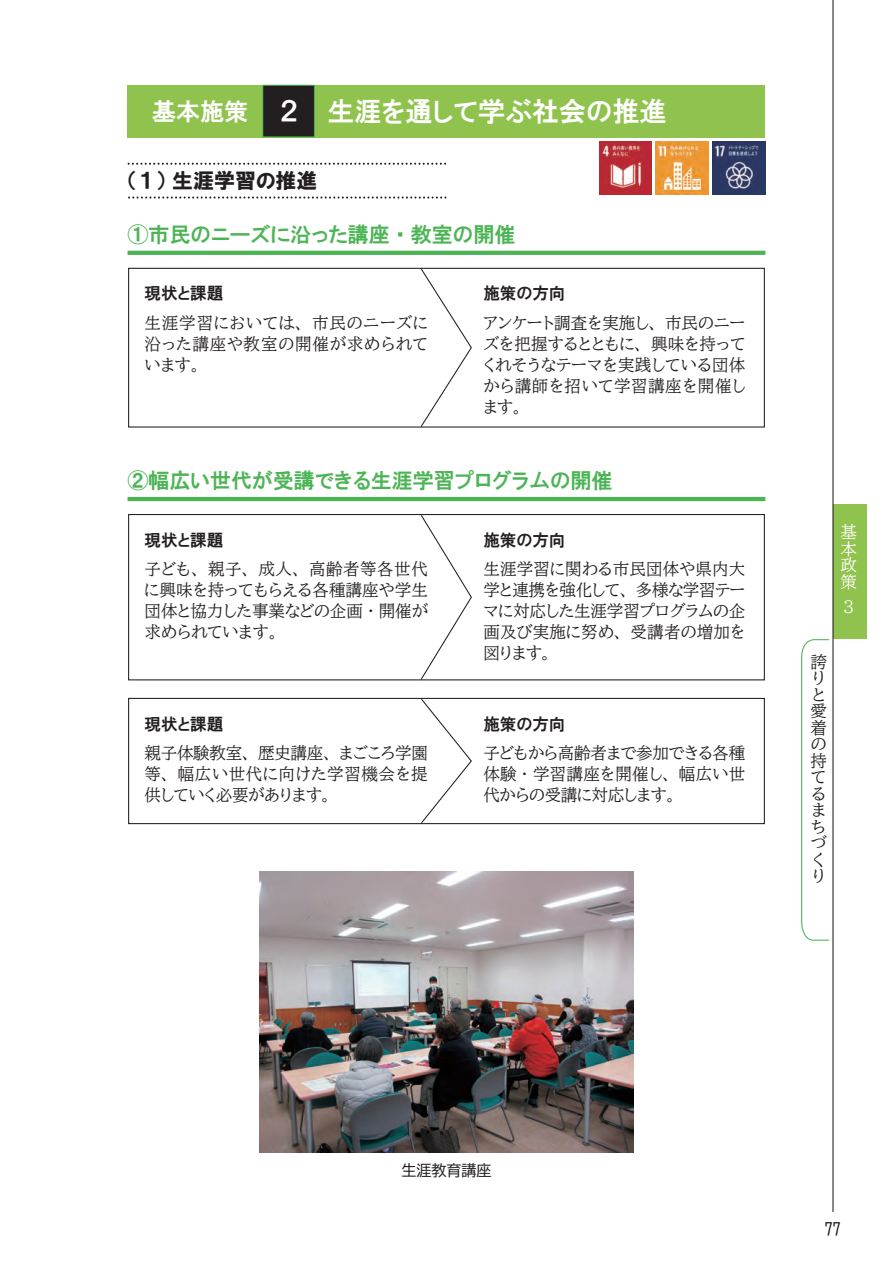
<style>
.page{position:relative;width:893px;height:1263px;background:#fff}
.page>*{position:absolute;margin:0;border:0;box-sizing:border-box;transform-origin:0 0}
.t1{font:27px "HGP Gothic E";color:#fff}
.t2{font:21px "HGP Gothic E";color:#4db456}
.t3{font:21px "HGP Soei Kakugothic UB";color:#231f20}
.t4{font:16.5px/21px "BIZ UDP Mincho Medium";letter-spacing:.01em;color:#231f20;text-align:justify}
.t5{font:16.5px "HGP Gothic E";color:#231f20}
.t6{font:16.5px/16.5px "BIZ UD Mincho Medium";color:#231f20}
.t7{font:16.5px/16.5px "BIZ UD Mincho Medium";color:#fff;text-align:justify}
.t8{font:16.5px "BIZ UD Gothic";color:#231f20}
.t9{font:15px "BIZ UD Gothic";color:#231f20}
.s1{font-size:24px}
</style>
<div class="page">
<svg style="left:801px;top:639px;width:29px;height:302px"></svg>
<div style="left:833px;top:504px;width:34px;height:135px;background:#90c34d"></div>
<hr style="left:832px;top:0;width:1px;height:1212px;background:#231f20">
<div style="left:128px;top:85px;width:637px;height:52px;background:#90c34d"></div>
<div style="left:263px;top:85px;width:51px;height:52px;background:#231f20"></div>
<div style="left:263px;top:85px;width:52px;height:52px;border:1px solid #4db456"></div>
<div style="left:128px;top:268px;width:637px;height:160px;border:1px solid #231f20"></div>
<svg style="left:420px;top:267px;width:53px;height:161px"></svg>
<hr style="left:128px;top:251px;width:637px;height:4px;background:#4db456">
<div style="left:128px;top:514px;width:637px;height:166px;border:1px solid #231f20"></div>
<svg style="left:420px;top:514px;width:53px;height:167px"></svg>
<hr style="left:128px;top:497px;width:637px;height:4px;background:#4db456">
<div style="left:128px;top:698px;width:637px;height:126px;border:1px solid #231f20"></div>
<svg style="left:420px;top:697px;width:53px;height:128px"></svg>
<svg style="left:129px;top:163px;width:317px;height:2px"></svg>
<svg style="left:129px;top:196px;width:317px;height:3px"></svg>
<img style="left:599px;top:141px;width:53px;height:53px">
<img style="left:713px;top:141px;width:52px;height:53px">
<img style="left:656px;top:141px;width:52px;height:53px">
<img style="left:259px;top:872px;width:375px;height:280px">
<h1 class="t1" style="left:152px;top:97px;width:516px"><span class="s1">基本施策</span>　 ２　 生涯を通して学ぶ社会の推進</h1>
<p class="t3" style="left:128px;top:170px;width:191px">（１） 生涯学習の推進</p>
<p class="t2" style="left:128px;top:224px;width:389px">①市民のニーズに沿った講座・教室の開催</p>
<p class="t5" style="left:145px;top:285px;width:80px">現状と課題</p>
<p class="t4" style="left:145px;top:312px;width:285px">生涯学習においては、市民のニーズに沿った講座や教室の開催が求められています。</p>
<p class="t5" style="left:483px;top:285px;width:84px">施策の方向</p>
<p class="t4" style="left:483px;top:312px;width:264px">アンケート調査を実施し、市民のニーズを把握するとともに、興味を持ってくれそうなテーマを実践している団体から講師を招いて学習講座を開催します。</p>
<p class="t2" style="left:128px;top:470px;width:486px">②幅広い世代が受講できる生涯学習プログラムの開催</p>
<p class="t5" style="left:145px;top:531px;width:80px">現状と課題</p>
<p class="t4" style="left:145px;top:558px;width:285px">子ども、親子、成人、高齢者等各世代に興味を持ってもらえる各種講座や学生団体と協力した事業などの企画・開催が求められています。</p>
<p class="t5" style="left:145px;top:715px;width:80px">現状と課題</p>
<p class="t4" style="left:145px;top:742px;width:285px">親子体験教室、歴史講座、まごころ学園等、幅広い世代に向けた学習機会を提供していく必要があります。</p>
<p class="t5" style="left:483px;top:531px;width:84px">施策の方向</p>
<p class="t4" style="left:483px;top:558px;width:264px">生涯学習に関わる市民団体や県内大学と連携を強化して、多様な学習テーマに対応した生涯学習プログラムの企画及び実施に努め、受講者の増加を図ります。</p>
<p class="t5" style="left:483px;top:715px;width:84px">施策の方向</p>
<p class="t4" style="left:483px;top:742px;width:264px">子どもから高齢者まで参加できる各種体験・学習講座を開催し、幅広い世代からの受講に対応します。</p>
<p class="t7" style="left:840px;top:524px;width:18px">基本政策</p>
<p class="t7" style="left:840px;top:598px;width:14px">３</p>
<p class="t6" style="left:810px;top:653px;width:18px">誇りと愛着の持てるまちづくり</p>
<p class="t9" style="left:401px;top:1163px;width:91px">生涯教育講座</p>
<p class="t8" style="left:824px;top:1220px;width:18px">77</p>
</div>
